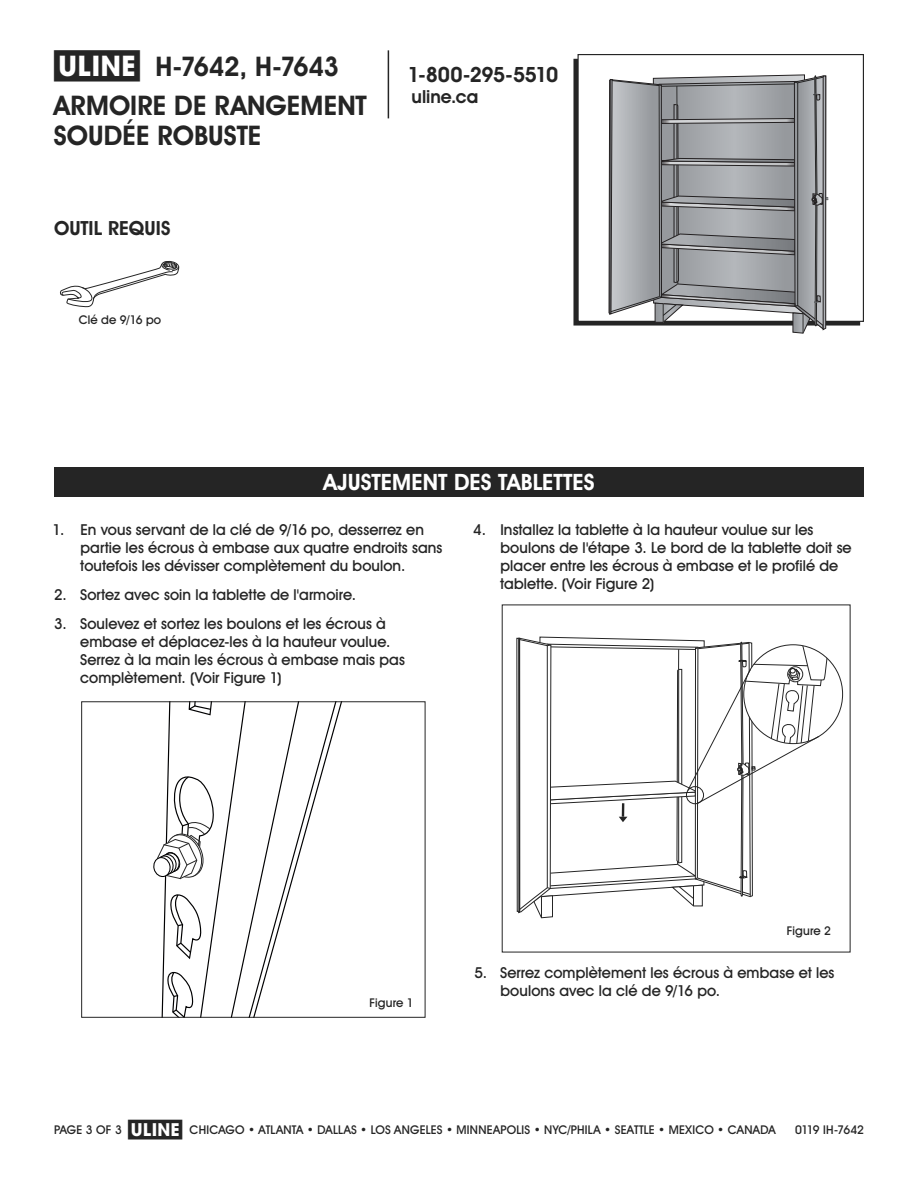
<style>
.page{position:relative;width:918px;height:1188px;background:#fff}
.page>*{position:absolute;margin:0;border:0;box-sizing:border-box;transform-origin:0 0}
.t1{font:700 28.5px "Uline Two Knine";color:#252525}
.t2{font:700 27px/38.7px "Uline Two Knine";letter-spacing:.005em;color:#252525}
.t3{font:700 22.5px "Uline Two Knine";letter-spacing:.005em;color:#fff}
.t4{font:700 21px "Uline Two Knine";letter-spacing:-.02em;color:#252525}
.t5{font:700 19.5px "Uline Two Knine";letter-spacing:.005em;color:#252525}
.t6{font:700 18px "Uline Two Knine";color:#252525}
.t7{font:15px/18px "Uline Two Knine";letter-spacing:.005em;color:#252525}
.t8{font:12px "Uline Two Knine";letter-spacing:.015em;color:#252525}
.t9{font:12px "Uline Two Knine";letter-spacing:-.05em;color:#252525}
.s1{font-size:18px}
</style>
<div class="page">
<hr style="left:388px;top:50px;width:1px;height:68px;background:#252525">
<div style="left:578px;top:54px;width:286px;height:268px;border:1px solid #252525"></div>
<svg style="left:609px;top:75px;width:220px;height:259px;background:#9c9ea1"></svg>
<svg style="left:153px;top:703px;width:189px;height:313px"></svg>
<div style="left:81px;top:701px;width:344px;height:317px;border:1px solid #252525"></div>
<svg style="left:516px;top:637px;width:316px;height:282px"></svg>
<div style="left:54px;top:467px;width:810px;height:30px;background:#252525"></div>
<svg style="left:60px;top:260px;width:119px;height:48px"></svg>
<h1 class="t1" style="left:54px;top:49px;width:87px">π</h1>
<h2 class="t2" style="left:54px;top:47px;width:314px;text-indent:102px">H-7642, H-7643<br>ARMOIRE DE RANGEMENT</h2>
<h2 class="t2" style="left:54px;top:116px;width:209px">SOUDÉE ROBUSTE</h2>
<h3 class="t5" style="left:54px;top:217px;width:118px">OUTIL REQUIS</h3>
<p class="t8" style="left:79px;top:313px;width:84px">Clé de 9/16 po</p>
<h3 class="t4" style="left:407px;top:62px;width:152px">1-800-295-5510</h3>
<p class="t6" style="left:411px;top:86px;width:68px">uline.ca</p>
<h3 class="t3" style="left:323px;top:469px;width:273px">AJUSTEMENT DES TABLETTES</h3>
<p class="t7" style="left:80px;top:521px;width:364px;text-indent:-28px">1. En vous servant de la clé de 9/16 po, desserrez en partie les écrous à embase aux quatre endroits sans toutefois les dévisser complètement du boulon.</p>
<p class="t7" style="left:54px;top:586px;width:303px">2. Sortez avec soin la tablette de l'armoire.</p>
<p class="t7" style="left:80px;top:614px;width:326px;text-indent:-26px">3. Soulevez et sortez les boulons et les écrous à embase et déplacez-les à la hauteur voulue.<br>Serrez à la main les écrous à embase mais pas complètement. (Voir Figure 1)</p>
<p class="t7" style="left:500px;top:521px;width:353px;text-indent:-27px">4. Installez la tablette à la hauteur voulue sur les boulons de l'étape 3. Le bord de la tablette doit se placer entre les écrous à embase et le profilé de tablette. (Voir Figure 2)</p>
<p class="t8" style="left:370px;top:995px;width:46px">Figure 1</p>
<p class="t8" style="left:787px;top:923px;width:46px">Figure 2</p>
<p class="t7" style="left:501px;top:964px;width:335px;text-indent:-26px">5. Serrez complètement les écrous à embase et les boulons avec la clé de 9/16 po.</p>
<p class="t8" style="left:128px;top:1122px;width:649px"><span class="s1">π</span> CHICAGO • ATLANTA • DALLAS • LOS ANGELES • MINNEAPOLIS • NYC/PHILA • SEATTLE • MEXICO • CANADA</p>
<p class="t8" style="left:54px;top:1122px;width:69px">PAGE 3 OF 3</p>
<p class="t9" style="left:795px;top:1122px;width:70px">0119 IH-7642</p>
</div>
